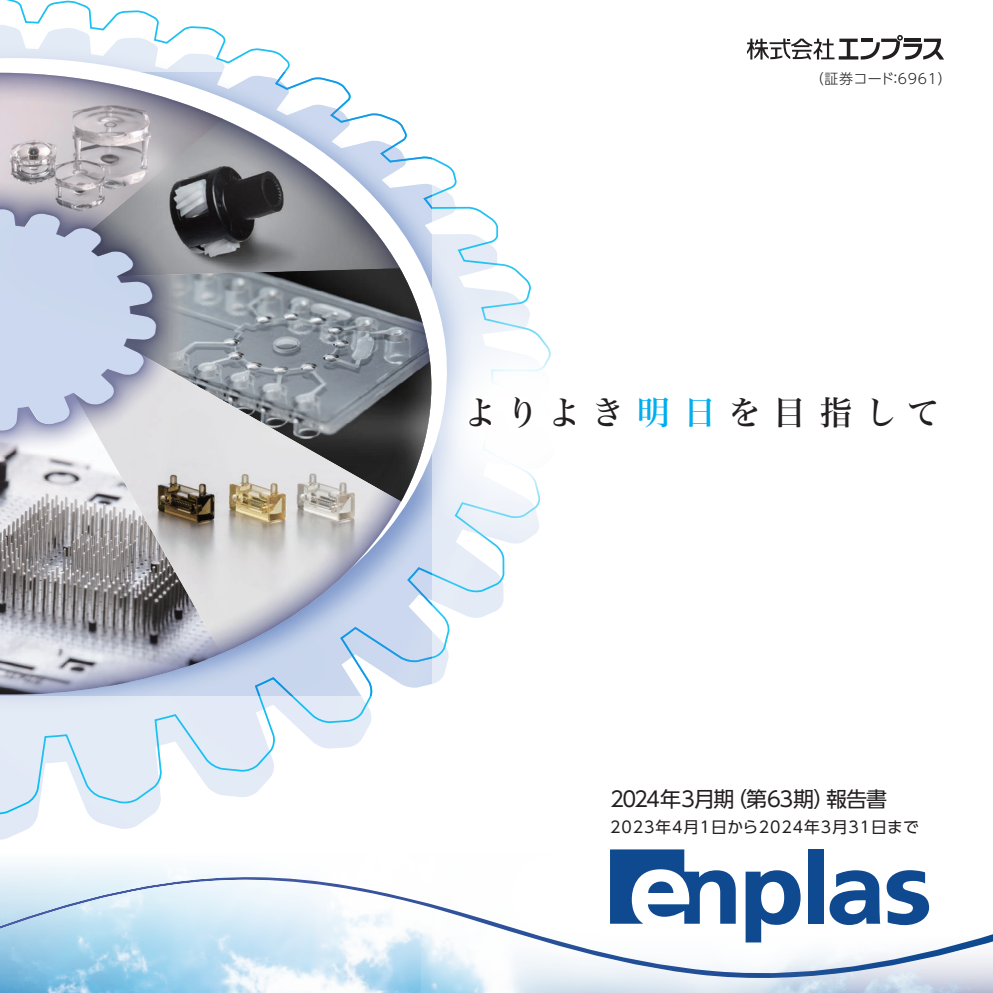
<style>
.page{position:relative;width:993px;height:993px;background:#fff}
.page>*{position:absolute;margin:0;border:0;box-sizing:border-box;transform-origin:0 0}
.t1{font:33.25px "Hira Min Std W5";letter-spacing:.35em;color:#231f20}
.t2{font:21px "UD Shin Go Pro";letter-spacing:-.05em;color:#231f20}
.t3{font:15.75px "UD Shin Go Pro";letter-spacing:.06em;color:#231f20}
.t4{font:300 14px "UD Shin Go Pro";letter-spacing:.05em;color:#231f20}
.s1{color:#00aeef}
</style>
<div class="page">
<img style="left:0;top:934px;width:992px;height:58px">
<img style="left:0;top:0;width:981px;height:976px">
<img style="left:400px;top:330px;width:581px;height:172px">
<svg style="left:746px;top:35px;width:197px;height:25px"></svg>
<div style="left:807px;top:849px;width:16px;height:74px;background:#0f498f"></div>
<svg style="left:829px;top:870px;width:50px;height:54px"></svg>
<svg style="left:745px;top:870px;width:55px;height:72px"></svg>
<svg style="left:609px;top:849px;width:126px;height:74px"></svg>
<svg style="left:886px;top:869px;width:42px;height:55px"></svg>
<p class="t4" style="left:809px;top:68px;width:143px">（証券コード：6961）</p>
<h1 class="t1" style="left:464px;top:388px;width:477px">よりよき<span class="s1">明日</span>を目指して</h1>
<h2 class="t2" style="left:609px;top:782px;width:278px">2024年3月期（第63期）報告書</h2>
<p class="t3" style="left:609px;top:814px;width:310px">2023年4月1日から2024年3月31日まで</p>
</div>
